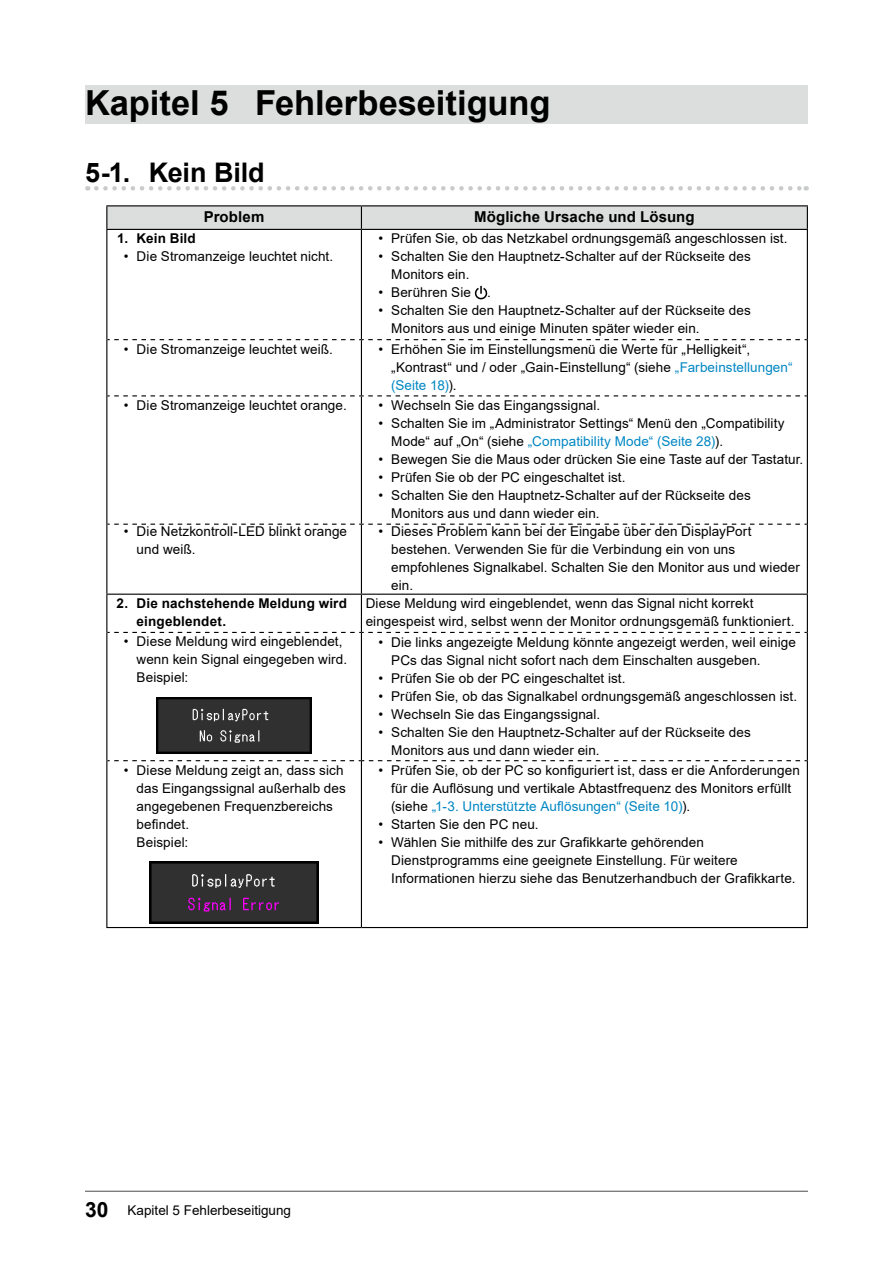
<style>
.page{position:relative;width:893px;height:1263px;background:#fff}
.page>*{position:absolute;margin:0;border:0;box-sizing:border-box;transform-origin:0 0}
.t1{font:700 34.5px "Arial";letter-spacing:-.005em;color:#000}
.t2{font:700 27px "Arial";letter-spacing:-.005em;color:#000}
.t3{font:700 15px "Arial";letter-spacing:.01em;color:#000}
.t4{font:13.5px/18px "Arial";letter-spacing:.005em;color:#000}
.t5{font:700 13.5px/18px "Arial";letter-spacing:.01em;color:#000}
.s1{color:#0087c3}
.s2{font-weight:700;font-size:21px}
</style>
<div class="page">
<div style="left:85px;top:85px;width:723px;height:39px;background:#dcdddd"></div>
<svg style="left:96px;top:186px;width:711px;height:5px"></svg>
<svg style="left:107px;top:760px;width:700px;height:1px"></svg>
<hr style="left:106px;top:205px;width:255px;height:1px;background:#000">
<hr style="left:106px;top:229px;width:255px;height:1px;background:#000">
<svg style="left:106px;top:206px;width:702px;height:23px;background:#d5d6d6"></svg>
<hr style="left:361px;top:205px;width:447px;height:1px;background:#000">
<hr style="left:361px;top:229px;width:447px;height:1px;background:#000">
<hr style="left:106px;top:230px;width:1px;height:110px;background:#000">
<hr style="left:361px;top:230px;width:1px;height:109px;background:#000">
<hr style="left:807px;top:230px;width:1px;height:110px;background:#000">
<hr style="left:106px;top:340px;width:1px;height:56px;background:#000">
<hr style="left:361px;top:340px;width:1px;height:55px;background:#000">
<hr style="left:807px;top:340px;width:1px;height:56px;background:#000">
<svg style="left:107px;top:339px;width:700px;height:1px"></svg>
<hr style="left:106px;top:396px;width:1px;height:128px;background:#000">
<hr style="left:361px;top:396px;width:1px;height:128px;background:#000">
<hr style="left:807px;top:396px;width:1px;height:128px;background:#000">
<svg style="left:107px;top:395px;width:700px;height:1px"></svg>
<hr style="left:106px;top:524px;width:1px;height:70px;background:#000">
<hr style="left:361px;top:525px;width:1px;height:69px;background:#000">
<hr style="left:807px;top:524px;width:1px;height:70px;background:#000">
<svg style="left:107px;top:524px;width:700px;height:1px"></svg>
<hr style="left:106px;top:595px;width:1px;height:37px;background:#000">
<hr style="left:106px;top:594px;width:255px;height:1px;background:#000">
<hr style="left:361px;top:595px;width:1px;height:37px;background:#000">
<hr style="left:807px;top:595px;width:1px;height:37px;background:#000">
<hr style="left:361px;top:594px;width:447px;height:1px;background:#000">
<hr style="left:106px;top:632px;width:1px;height:129px;background:#000">
<hr style="left:106px;top:761px;width:1px;height:166px;background:#000">
<hr style="left:361px;top:633px;width:1px;height:128px;background:#000">
<hr style="left:361px;top:761px;width:1px;height:166px;background:#000">
<hr style="left:807px;top:632px;width:1px;height:129px;background:#000">
<hr style="left:807px;top:761px;width:1px;height:166px;background:#000">
<svg style="left:107px;top:632px;width:700px;height:1px"></svg>
<hr style="left:106px;top:927px;width:255px;height:1px;background:#000">
<hr style="left:361px;top:927px;width:447px;height:1px;background:#000">
<svg style="left:475px;top:286px;width:12px;height:13px"></svg>
<img style="left:157px;top:697px;width:154px;height:57px">
<img style="left:149px;top:862px;width:170px;height:61px">
<hr style="left:85px;top:1191px;width:723px;height:1px;background:#595757">
<h1 class="t1" style="left:85px;top:78px;width:467px">Kapitel 5 Fehlerbeseitigung</h1>
<h2 class="t2" style="left:85px;top:154px;width:181px">5-1. Kein Bild</h2>
<p class="t3" style="left:204px;top:206px;width:62px">Problem</p>
<p class="t3" style="left:474px;top:206px;width:222px">Mögliche Ursache und Lösung</p>
<p class="t5" style="left:117px;top:230px;width:80px">1. Kein Bild</p>
<p class="t4" style="left:124px;top:248px;width:211px">• Die Stromanzeige leuchtet nicht.</p>
<p class="t4" style="left:378px;top:230px;width:411px">• Prüfen Sie, ob das Netzkabel ordnungsgemäß angeschlossen ist.</p>
<p class="t4" style="left:391px;top:248px;width:361px;text-indent:-13px">• Schalten Sie den Hauptnetz-Schalter auf der Rückseite des<br>Monitors ein.</p>
<p class="t4" style="left:378px;top:284px;width:114px">• Berühren Sie .</p>
<p class="t4" style="left:391px;top:302px;width:361px;text-indent:-13px">• Schalten Sie den Hauptnetz-Schalter auf der Rückseite des<br>Monitors aus und einige Minuten später wieder ein.</p>
<p class="t4" style="left:124px;top:340px;width:211px">• Die Stromanzeige leuchtet weiß.</p>
<p class="t4" style="left:391px;top:340px;width:403px;text-indent:-13px">• Erhöhen Sie im Einstellungsmenü die Werte für „Helligkeit“, „Kontrast“ und / oder „Gain-Einstellung“ (siehe <span class="s1">„Farbeinstellungen“ (Seite 18)</span>).</p>
<p class="t4" style="left:124px;top:396px;width:224px">• Die Stromanzeige leuchtet orange.</p>
<p class="t4" style="left:378px;top:396px;width:223px">• Wechseln Sie das Eingangssignal.</p>
<p class="t4" style="left:391px;top:414px;width:395px;text-indent:-13px">• Schalten Sie im „Administrator Settings“ Menü den „Compatibility<br>Mode“ auf „On“ (siehe <span class="s1">„Compatibility Mode“ (Seite 28)</span>).</p>
<p class="t4" style="left:378px;top:450px;width:426px">• Bewegen Sie die Maus oder drücken Sie eine Taste auf der Tastatur.</p>
<p class="t4" style="left:378px;top:468px;width:249px">• Prüfen Sie ob der PC eingeschaltet ist.</p>
<p class="t4" style="left:391px;top:486px;width:361px;text-indent:-13px">• Schalten Sie den Hauptnetz-Schalter auf der Rückseite des<br>Monitors aus und dann wieder ein.</p>
<p class="t4" style="left:137px;top:522px;width:212px;text-indent:-13px">• Die Netzkontroll-LED blinkt orange und weiß.</p>
<p class="t4" style="left:391px;top:522px;width:410px;text-indent:-13px">• Dieses Problem kann bei der Eingabe über den DisplayPort bestehen. Verwenden Sie für die Verbindung ein von uns empfohlenes Signalkabel. Schalten Sie den Monitor aus und wieder ein.</p>
<p class="t5" style="left:137px;top:595px;width:212px;text-indent:-20px">2. Die nachstehende Meldung wird eingeblendet.</p>
<p class="t4" style="left:366px;top:594px;width:430px">Diese Meldung wird eingeblendet, wenn das Signal nicht korrekt eingespeist wird, selbst wenn der Monitor ordnungsgemäß funktioniert.</p>
<p class="t4" style="left:137px;top:633px;width:212px;text-indent:-13px">• Diese Meldung wird eingeblendet, wenn kein Signal eingegeben wird.<br>Beispiel:</p>
<p class="t4" style="left:391px;top:633px;width:406px;text-indent:-13px">• Die links angezeigte Meldung könnte angezeigt werden, weil einige<br>PCs das Signal nicht sofort nach dem Einschalten ausgeben.</p>
<p class="t4" style="left:378px;top:669px;width:249px">• Prüfen Sie ob der PC eingeschaltet ist.</p>
<p class="t4" style="left:378px;top:687px;width:420px">• Prüfen Sie, ob das Signalkabel ordnungsgemäß angeschlossen ist.</p>
<p class="t4" style="left:378px;top:705px;width:223px">• Wechseln Sie das Eingangssignal.</p>
<p class="t4" style="left:391px;top:723px;width:361px;text-indent:-13px">• Schalten Sie den Hauptnetz-Schalter auf der Rückseite des<br>Monitors aus und dann wieder ein.</p>
<p class="t4" style="left:137px;top:761px;width:211px;text-indent:-13px">• Diese Meldung zeigt an, dass sich das Eingangssignal außerhalb des angegebenen Frequenzbereichs befindet.<br>Beispiel:</p>
<p class="t4" style="left:391px;top:761px;width:410px;text-indent:-13px">• Prüfen Sie, ob der PC so konfiguriert ist, dass er die Anforderungen für die Auflösung und vertikale Abtastfrequenz des Monitors erfüllt (siehe <span class="s1">„1-3. Unterstützte Auflösungen“ (Seite 10)</span>).</p>
<p class="t4" style="left:378px;top:815px;width:162px">• Starten Sie den PC neu.</p>
<p class="t4" style="left:391px;top:833px;width:406px;text-indent:-13px">• Wählen Sie mithilfe des zur Grafikkarte gehörenden<br>Dienstprogramms eine geeignete Einstellung. Für weitere<br>Informationen hierzu siehe das Benutzerhandbuch der Grafikkarte.</p>
<p class="t4" style="left:85px;top:1201px;width:208px"><span class="s2">30</span> Kapitel 5 Fehlerbeseitigung</p>
</div>
